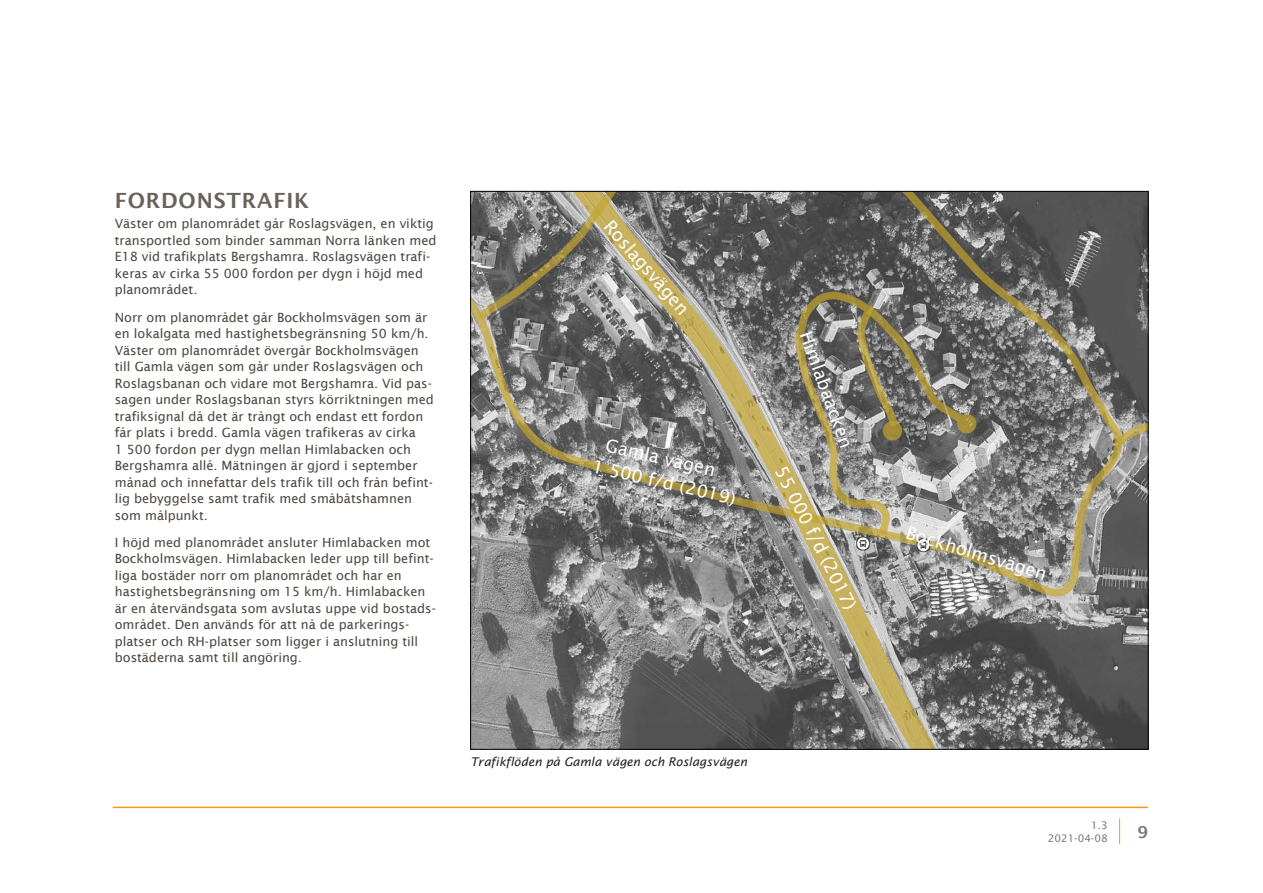
<style>
.page{position:relative;width:1263px;height:893px;background:#fff}
.page>*{position:absolute;margin:0;border:0;box-sizing:border-box;transform-origin:0 0}
.Rubrik_2{font:600 21px "Lucida Sans";letter-spacing:.04em;color:#69625d}
.Brödtext_sans_serif{font:18px "Lucida Sans";color:#fff}
.t1{font:600 16.5px "Lucida Sans";color:#7a7a73}
.Brödtext_sans_serif-2{font:12.75px/16.5px "Lucida Sans";color:#4d453f}
.Bildtext_onumrerad{font:italic 12px "Lucida Sans";color:#231f20}
.t2{font:10.5px/12.6px "Lucida Sans";color:#7a7a73;text-align:right}
</style>
<div class="page">
<hr style="left:113px;top:807px;width:1035px;height:1px;background:#f7971f">
<svg style="left:1119px;top:818px;width:1px;height:26px"></svg>
<img style="left:472px;top:193px;width:674px;height:554px">
<p class="Rubrik_2" style="left:115px;top:188px;width:196px">FORDONSTRAFIK</p>
<p class="Brödtext_sans_serif-2" style="left:115px;top:216px;width:323px">Väster om planområdet går Roslagsvägen, en viktig transportled som binder samman Norra länken med E18 vid trafikplats Bergshamra. Roslagsvägen trafi&shy;keras av cirka 55 000 fordon per dygn i höjd med planområdet.</p>
<p class="Brödtext_sans_serif-2" style="left:115px;top:309px;width:321px">Norr om planområdet går Bockholmsvägen som är en lokalgata med hastighetsbegränsning 50 km/h.<br>Väster om planområdet övergår Bockholmsvägen till Gamla vägen som går under Roslagsvägen och Roslagsbanan och vidare mot Bergshamra. Vid pas&shy;sagen under Roslagsbanan styrs körriktningen med trafiksignal då det är trångt och endast ett fordon får plats i bredd. Gamla vägen trafikeras av cirka<br>1 500 fordon per dygn mellan Himlabacken och Bergshamra allé. Mätningen är gjord i september månad och innefattar dels trafik till och från befint&shy;lig bebyggelse samt trafik med småbåtshamnen som målpunkt.</p>
<p class="Brödtext_sans_serif-2" style="left:115px;top:534px;width:323px">I höjd med planområdet ansluter Himlabacken mot Bockholmsvägen. Himlabacken leder upp till befint&shy;liga bostäder norr om planområdet och har en hastighetsbegränsning om 15 km/h. Himlabacken är en återvändsgata som avslutas uppe vid bostads&shy;området. Den används för att nå de parkerings&shy;platser och RH-platser som ligger i anslutning till bostäderna samt till angöring.</p>
<p class="Brödtext_sans_serif" style="left:615px;top:216px;width:120px;rotate:49deg">Roslagsvägen</p>
<p class="Brödtext_sans_serif" style="left:815px;top:328px;width:124px;rotate:70deg">Himlabaacken</p>
<p class="Brödtext_sans_serif" style="left:608px;top:435px;width:114px;rotate:13deg">Gamla vägen</p>
<p class="Brödtext_sans_serif" style="left:595px;top:456px;width:148px;rotate:13deg">1 500 f/d (2019)</p>
<p class="Brödtext_sans_serif" style="left:789px;top:463px;width:159px;rotate:63deg">55 000 f/d (2017)</p>
<p class="Bildtext_onumrerad" style="left:470px;top:755px;width:278px">Trafikflöden på Gamla vägen och Roslagsvägen</p>
<p class="Brödtext_sans_serif" style="left:909px;top:522px;width:148px;rotate:17deg">Bockholmsvägen</p>
<p class="t2" style="left:1048px;top:819px;width:61px">1.3<br>2021-04-08</p>
<p class="t1" style="left:1137px;top:822px;width:12px">9</p>
</div>
